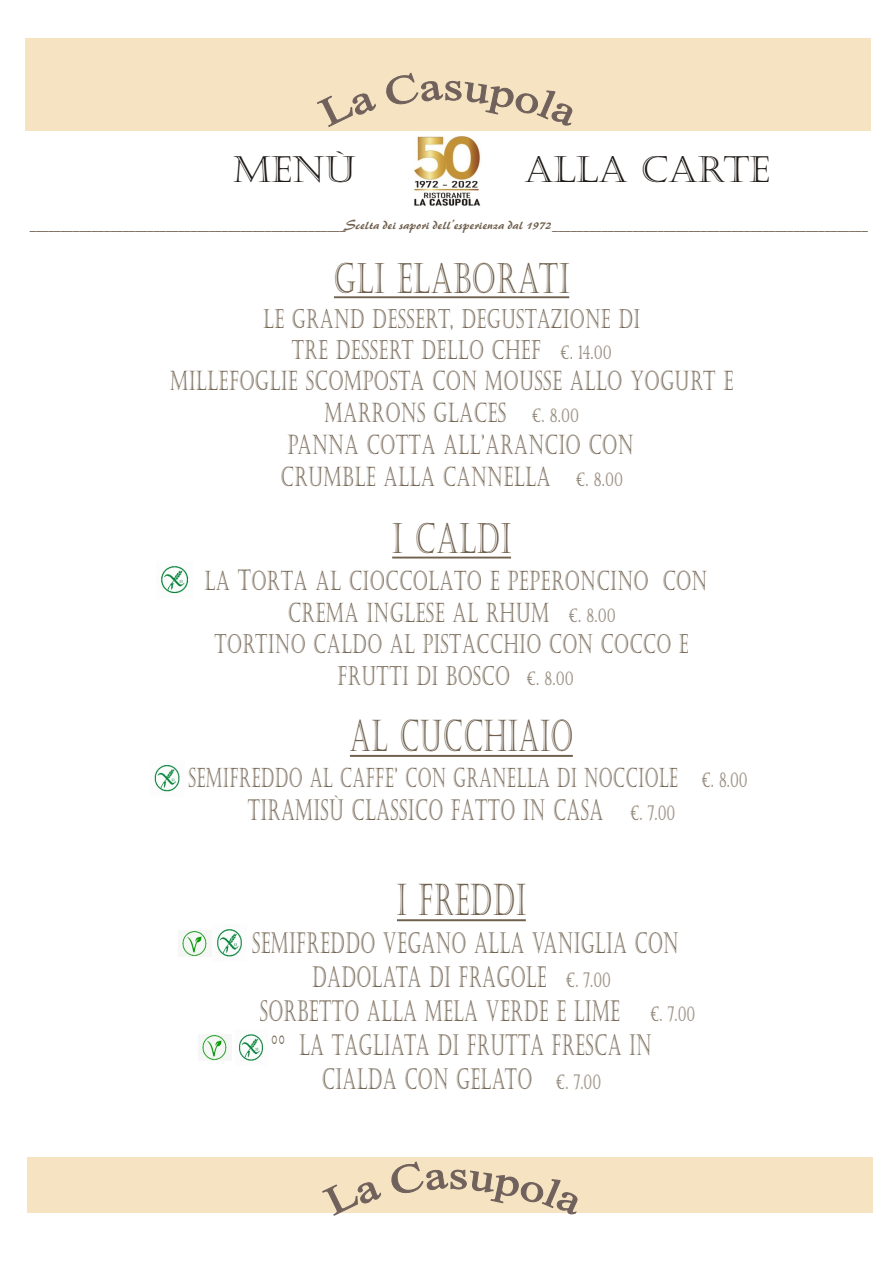
<style>
.page{position:relative;width:894px;height:1263px;background:#fff}
.page>*{position:absolute;margin:0;border:0;box-sizing:border-box;transform-origin:0 0}
.t1{font:43.65px "Castellar";letter-spacing:.035em;color:#70614f;scale:.58 1}
.t2{font:41.7px "Castellar";letter-spacing:.035em;color:#70614f;scale:.64 1}
.t3{font:36px "Castellar";color:#1f1a17}
.t4{font:28.8px "Castellar";letter-spacing:.035em;color:#70614f;scale:.58 1}
.t5{font:26.85px "Castellar";letter-spacing:.035em;color:#70614f;scale:.64 1}
.t6{font:26.7px/32.1px "Castellar";letter-spacing:.035em;color:#70614f;text-align:center;scale:.64 1}
.t7{font:26.7px "Castellar";letter-spacing:.035em;color:#70614f;scale:.58 1}
.t8{font:26.25px/31px "Castellar";letter-spacing:.035em;color:#70614f;text-align:center;scale:.64 1}
.t9{font:12.45px "Brush 455 BT";color:#70614f}
.s1{font-size:18.6px}
.s2{font-size:28.5px}
.s3{font-size:20.1px}
</style>
<div class="page">
<div style="left:28px;top:1158px;width:845px;height:55px;background:#f5e3c2"></div>
<div style="left:25px;top:38px;width:845px;height:92px;background:#f5e3c2"></div>
<img style="left:413px;top:135px;width:68px;height:71px">
<img style="left:154px;top:764px;width:26px;height:28px">
<img style="left:217px;top:929px;width:25px;height:28px">
<img style="left:238px;top:1034px;width:25px;height:27px">
<img style="left:161px;top:566px;width:28px;height:28px">
<hr style="left:334px;top:296px;width:235px;height:2px;background:#70614f">
<hr style="left:392px;top:557px;width:119px;height:2px;background:#70614f">
<hr style="left:350px;top:755px;width:223px;height:2px;background:#70614f">
<hr style="left:397px;top:919px;width:129px;height:2px;background:#70614f">
<img style="left:178px;top:931px;width:30px;height:25px">
<img style="left:198px;top:1035px;width:30px;height:25px">
<p class="t3" style="left:233px;top:149px;width:124px">MENÙ</p>
<p class="t3" style="left:524px;top:149px;width:247px">ALLA CARTE</p>
<p class="t9" style="left:30px;top:219px;width:840px">___________________________________________________Scelta dei sapori dell’esperienza dal 1972___________________________________________________</p>
<h2 class="t2" style="left:334px;top:254px;width:369px">GLI ELABORATI</h2>
<p class="t8" style="left:263px;top:303px;width:590px">LE GRAND DESSERT, DEGUSTAZIONE DI<br>TRE DESSERT DELLO CHEF <span class="s1">€. 14.00</span></p>
<p class="t5" style="left:170px;top:366px;width:881px">MILLEFOGLIE SCOMPOSTA CON MOUSSE ALLO YOGURT E</p>
<p class="t5" style="left:325px;top:397px;width:398px">MARRONS GLACES <span class="s1">€. 8.00</span></p>
<p class="t5" style="left:288px;top:429px;width:542px">PANNA COTTA ALL’ARANCIO CON</p>
<p class="t5" style="left:281px;top:461px;width:536px">CRUMBLE ALLA CANNELLA <span class="s1">€. 8.00</span></p>
<h2 class="t2" style="left:392px;top:514px;width:187px">I CALDI</h2>
<p class="t6" style="left:205px;top:565px;width:787px">LA <span class="s2">T</span>ORTA AL CIOCCOLATO E PEPERONCINO CON<br>CREMA INGLESE AL RHUM <span class="s1">€. 8.00</span></p>
<p class="t8" style="left:215px;top:629px;width:742px">TORTINO CALDO AL PISTACCHIO CON COCCO E<br>FRUTTI DI BOSCO <span class="s1">€. 8.00</span></p>
<h1 class="t1" style="left:350px;top:710px;width:386px">AL CUCCHIAIO</h1>
<p class="t7" style="left:188px;top:762px;width:965px">SEMIFREDDO AL CAFFE’ CON GRANELLA DI NOCCIOLE <span class="s3">€. 8.00</span></p>
<p class="t4" style="left:248px;top:794px;width:738px">TIRAMISÙ CLASSICO FATTO IN CASA <span class="s3">€. 7.00</span></p>
<h1 class="t1" style="left:397px;top:875px;width:224px">I FREDDI</h1>
<p class="t4" style="left:252px;top:927px;width:737px">SEMIFREDDO VEGANO ALLA VANIGLIA CON</p>
<p class="t4" style="left:312px;top:960px;width:516px">DADOLATA DI FRAGOLE <span class="s3">€. 7.00</span></p>
<p class="t4" style="left:260px;top:994px;width:752px">SORBETTO ALLA MELA VERDE E LIME <span class="s3">€. 7.00</span></p>
<p class="t4" style="left:271px;top:1028px;width:657px"><span class="s2">°°</span> LA TAGLIATA DI FRUTTA FRESCA IN</p>
<p class="t4" style="left:322px;top:1062px;width:482px">CIALDA CON GELATO <span class="s3">€. 7.00</span></p>
</div>
